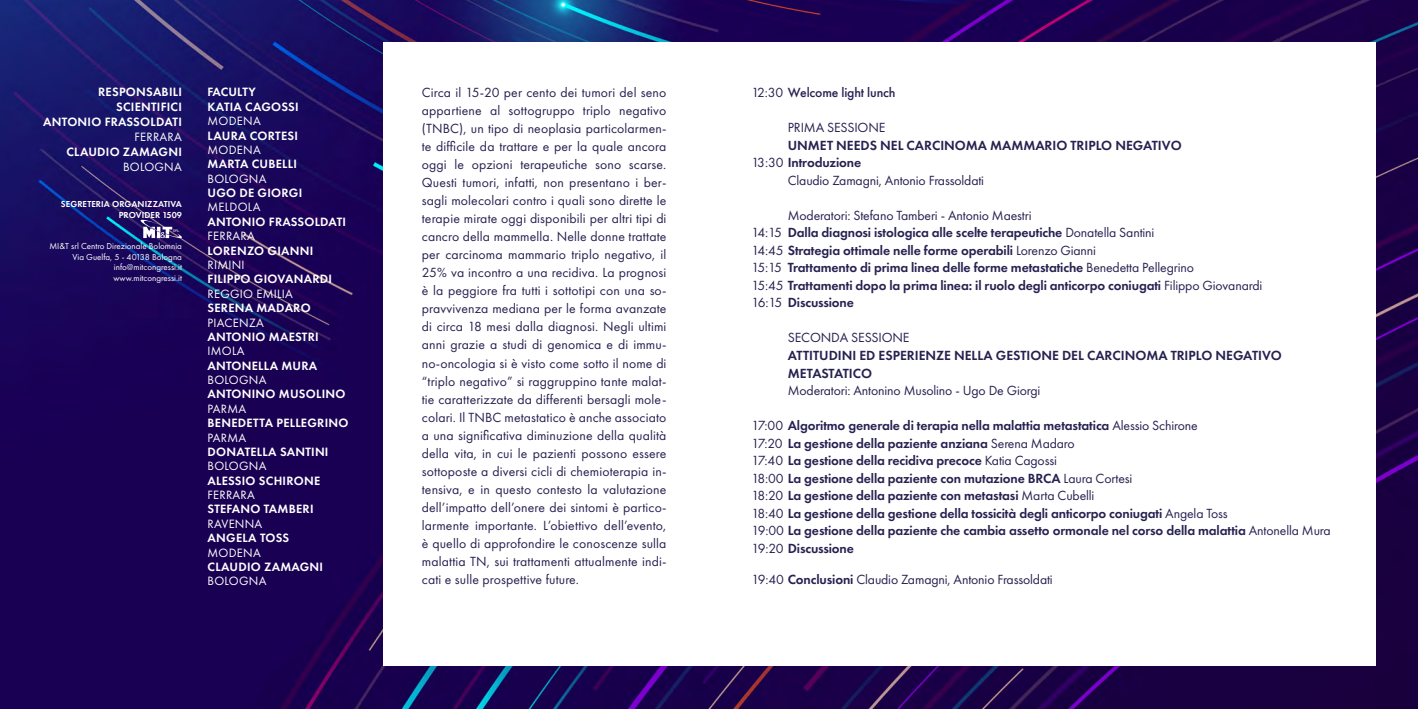
<style>
.page{position:relative;width:1418px;height:709px;background:#fff}
.page>*{position:absolute;margin:0;border:0;box-sizing:border-box;transform-origin:0 0}
.t1{font:13.75px/18px "Futura PT";letter-spacing:-.01em;color:#262150;text-align:justify}
.t2{font:600 13.75px/17.5px "Futura PT";letter-spacing:-.01em;color:#262150}
.t3{font:500 13.75px "Futura PT";letter-spacing:-.01em;color:#262150}
.t4{font:600 12.5px/14.8px "Futura PT";letter-spacing:.02em;color:#fff;text-align:right}
.t5{font:12.5px "Futura PT";letter-spacing:.02em;color:#fff}
.t6{font:9px/10.8px "Futura PT";color:#fff;text-align:right}
.t7{font:600 9px/10.8px "Futura PT";letter-spacing:.01em;color:#fff;text-align:right}
.s1{font-weight:400}
.s2{font-weight:600}
</style>
<div class="page">
<img style="left:0;top:0;width:1417px;height:709px">
<div style="left:383px;top:43px;width:992px;height:623px;background:#fff"></div>
<svg style="left:140px;top:218px;width:42px;height:21px"></svg>
<p class="t4" style="left:43px;top:85px;width:140px">RESPONSABILI<br>SCIENTIFICI<br>ANTONIO FRASSOLDATI</p>
<p class="t5" style="left:135px;top:129px;width:49px">FERRARA</p>
<p class="t4" style="left:66px;top:144px;width:117px">CLAUDIO ZAMAGNI</p>
<p class="t5" style="left:123px;top:159px;width:60px">BOLOGNA</p>
<p class="t7" style="left:61px;top:199px;width:122px">SEGRETERIA ORGANIZZATIVA<br>PROVIDER 1509</p>
<p class="t6" style="left:49px;top:240px;width:134px">MI&amp;T srl Centro Direzionale Bolomnia<br>Via Guelfa, 5 - 40138 Bologna info@mitcongressi.it www.mitcongressi.it</p>
<p class="t4" style="left:207px;top:85px;width:92px;line-height:14.4px;text-align:left">FACULTY<br>KATIA CAGOSSI</p>
<p class="t5" style="left:207px;top:114px;width:55px">MODENA</p>
<p class="t4" style="left:207px;top:128px;width:92px">LAURA CORTESI</p>
<p class="t5" style="left:207px;top:142px;width:55px">MODENA</p>
<p class="t4" style="left:207px;top:157px;width:91px">MARTA CUBELLI</p>
<p class="t5" style="left:207px;top:171px;width:60px">BOLOGNA</p>
<p class="t4" style="left:207px;top:185px;width:96px">UGO DE GIORGI</p>
<p class="t5" style="left:207px;top:200px;width:54px">MELDOLA</p>
<p class="t4" style="left:207px;top:214px;width:140px">ANTONIO FRASSOLDATI</p>
<p class="t5" style="left:207px;top:229px;width:49px">FERRARA</p>
<p class="t4" style="left:207px;top:243px;width:107px">LORENZO GIANNI</p>
<p class="t5" style="left:207px;top:257px;width:39px">RIMINI</p>
<p class="t4" style="left:207px;top:272px;width:126px">FILIPPO GIOVANARDI</p>
<p class="t5" style="left:207px;top:286px;width:87px">REGGIO EMILIA</p>
<p class="t4" style="left:207px;top:300px;width:105px">SERENA MADARO</p>
<p class="t5" style="left:207px;top:315px;width:58px">PIACENZA</p>
<p class="t4" style="left:207px;top:329px;width:113px">ANTONIO MAESTRI</p>
<p class="t5" style="left:207px;top:344px;width:39px">IMOLA</p>
<p class="t4" style="left:207px;top:358px;width:111px">ANTONELLA MURA</p>
<p class="t5" style="left:207px;top:372px;width:60px">BOLOGNA</p>
<p class="t4" style="left:207px;top:387px;width:139px">ANTONINO MUSOLINO</p>
<p class="t5" style="left:207px;top:401px;width:40px">PARMA</p>
<p class="t4" style="left:207px;top:415px;width:142px">BENEDETTA PELLEGRINO</p>
<p class="t5" style="left:207px;top:430px;width:40px">PARMA</p>
<p class="t4" style="left:207px;top:444px;width:122px">DONATELLA SANTINI</p>
<p class="t5" style="left:207px;top:459px;width:60px">BOLOGNA</p>
<p class="t4" style="left:207px;top:473px;width:114px">ALESSIO SCHIRONE</p>
<p class="t5" style="left:207px;top:487px;width:49px">FERRARA</p>
<p class="t4" style="left:207px;top:502px;width:107px">STEFANO TAMBERI</p>
<p class="t5" style="left:207px;top:516px;width:56px">RAVENNA</p>
<p class="t4" style="left:207px;top:530px;width:83px">ANGELA TOSS</p>
<p class="t5" style="left:207px;top:545px;width:55px">MODENA</p>
<p class="t4" style="left:207px;top:559px;width:117px">CLAUDIO ZAMAGNI</p>
<p class="t5" style="left:207px;top:574px;width:60px">BOLOGNA</p>
<p class="t1" style="left:422px;top:84px;width:246px">Circa il 15-20 per cento dei tumori del seno appartiene al sottogruppo triplo negativo (TNBC), un tipo di neoplasia particolarmen&shy;te difficile da trattare e per la quale ancora oggi le opzioni terapeutiche sono scarse.<br>Questi tumori, infatti, non presentano i ber&shy;sagli molecolari contro i quali sono dirette le terapie mirate oggi disponibili per altri tipi di cancro della mammella. Nelle donne trattate per carcinoma mammario triplo negativo, il 25% va incontro a una recidiva. La prognosi è la peggiore fra tutti i sottotipi con una so&shy;pravvivenza mediana per le forma avanzate di circa 18 mesi dalla diagnosi. Negli ultimi anni grazie a studi di genomica e di immu&shy;no-oncologia si è visto come sotto il nome di “triplo negativo” si raggruppino tante malat&shy;tie caratterizzate da differenti bersagli mole&shy;colari. Il TNBC metastatico è anche associato a una significativa diminuzione della qualità della vita, in cui le pazienti possono essere sottoposte a diversi cicli di chemioterapia in&shy;tensiva, e in questo contesto la valutazione dell’impatto dell’onere dei sintomi è partico&shy;larmente importante. L’obiettivo dell’evento, è quello di approfondire le conoscenze sulla malattia TN, sui trattamenti attualmente indi&shy;cati e sulle prospettive future.</p>
<p class="t3" style="left:751px;top:84px;width:145px"><span class="s1">12:30</span> Welcome light lunch</p>
<p class="t1" style="left:787px;top:119px;width:99px">PRIMA SESSIONE</p>
<p class="t2" style="left:787px;top:136px;width:395px">UNMET NEEDS NEL CARCINOMA MAMMARIO TRIPLO NEGATIVO</p>
<p class="t2" style="left:751px;top:154px;width:111px"><span class="s1">13:30</span> Introduzione</p>
<p class="t1" style="left:787px;top:171px;width:198px">Claudio Zamagni, Antonio Frassoldati</p>
<p class="t2" style="left:751px;top:206px;width:512px;text-indent:36px"><span class="s1">Moderatori: Stefano Tamberi - Antonio Maestri<br>14:15</span> Dalla diagnosi istologica alle scelte terapeutiche <span class="s1">Donatella Santini<br>14:45</span> Strategia ottimale nelle forme operabili <span class="s1">Lorenzo Gianni<br>15:15</span> Trattamento di prima linea delle forme metastatiche <span class="s1">Benedetta Pellegrino<br>15:45</span> Trattamenti dopo la prima linea: il ruolo degli anticorpo coniugati <span class="s1">Filippo Giovanardi 16:15</span> Discussione</p>
<p class="t1" style="left:787px;top:329px;width:123px">SECONDA SESSIONE</p>
<p class="t2" style="left:787px;top:346px;width:495px">ATTITUDINI ED ESPERIENZE NELLA GESTIONE DEL CARCINOMA TRIPLO NEGATIVO<br>METASTATICO</p>
<p class="t1" style="left:787px;top:381px;width:254px">Moderatori: Antonino Musolino - Ugo De Giorgi</p>
<p class="t2" style="left:751px;top:416px;width:581px"><span class="s1">17:00</span> Algoritmo generale di terapia nella malattia metastatica <span class="s1">Alessio Schirone<br>17:20</span> La gestione della paziente anziana <span class="s1">Serena Madaro<br>17:40</span> La gestione della recidiva precoce <span class="s1">Katia Cagossi<br>18:00</span> La gestione della paziente con mutazione BRCA <span class="s1">Laura Cortesi<br>18:20</span> La gestione della paziente con metastasi <span class="s1">Marta Cubelli<br>18:40</span> La gestione della gestione della tossicità degli anticorpo coniugati <span class="s1">Angela Toss<br>19:00</span> La gestione della paziente che cambia assetto ormonale nel corso della malattia <span class="s1">Antonella Mura 19:20</span> Discussione</p>
<p class="t1" style="left:751px;top:570px;width:303px">19:40 <span class="s2">Conclusioni</span> Claudio Zamagni, Antonio Frassoldati</p>
</div>
